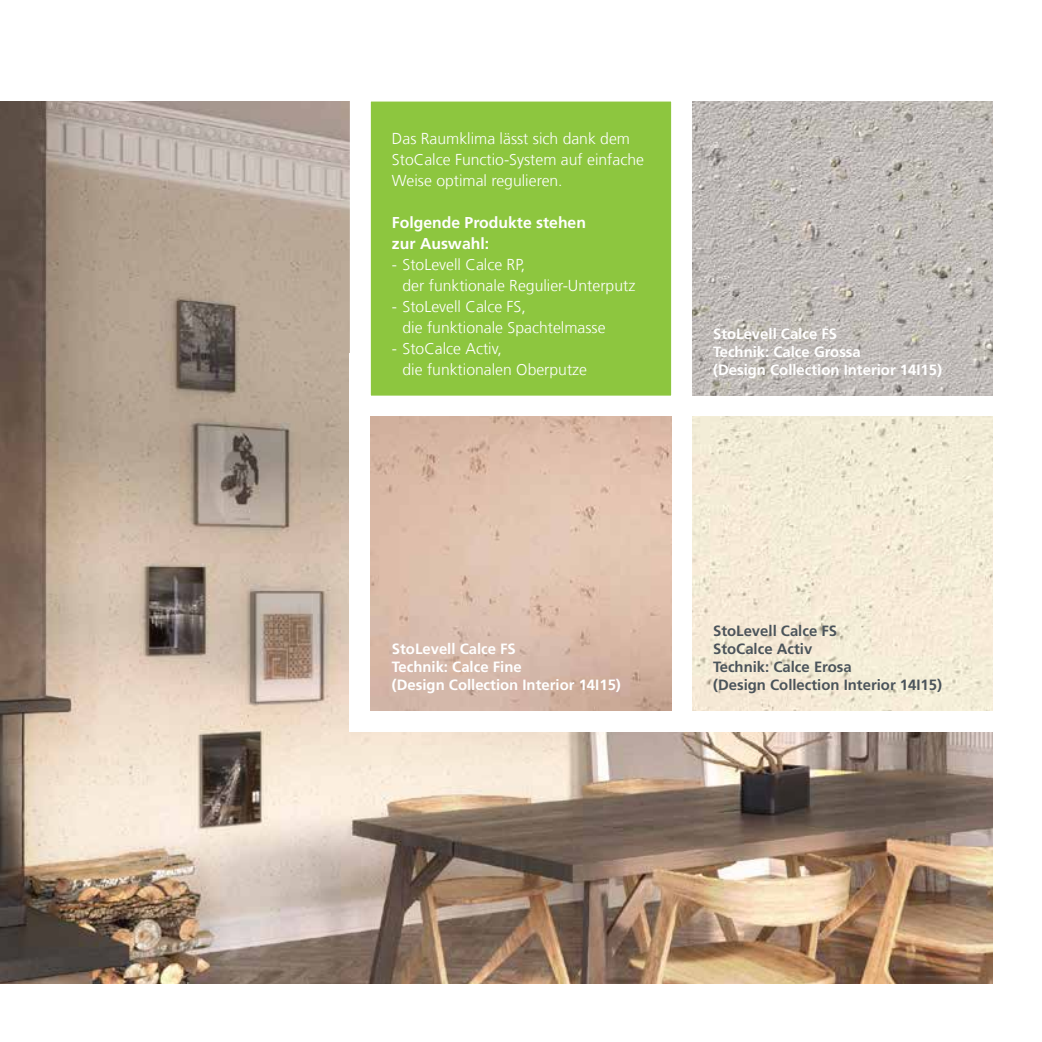
<style>
.page{position:relative;width:1042px;height:1042px;background:#fff}
.page>*{position:absolute;margin:0;border:0;box-sizing:border-box;transform-origin:0 0}
.t1{font:300 15.75px/21px "Sto Frutiger";color:#fff}
.t2{font:700 15.75px/21px "Sto Frutiger";color:#fff}
.t3{font:700 14.88px/17.8px "Sto Frutiger";color:#fff}
.t4{font:700 14.88px/17.8px "Sto Frutiger";color:#4b545b}
</style>
<div class="page">
<img style="left:0;top:102px;width:992px;height:881px">
<div style="left:350px;top:354px;width:692px;height:378px;background:#fff"></div>
<div style="left:350px;top:81px;width:342px;height:336px;background:#8dc63f;border:21px solid #fff"></div>
<img style="left:371px;top:417px;width:300px;height:294px">
<img style="left:692px;top:417px;width:300px;height:294px">
<img style="left:692px;top:102px;width:300px;height:294px">
<p class="t1" style="left:392px;top:128px;width:253px">Das Raumklima lässt sich dank dem<br>StoCalce Functio-System auf einfache<br>Weise optimal regulieren.</p>
<p class="t2" style="left:392px;top:212px;width:196px">Folgende Produkte stehen zur Auswahl:</p>
<p class="t1" style="left:402px;top:254px;width:234px;text-indent:-11px">- StoLevell Calce RP,<br>der funktionale Regulier-Unterputz</p>
<p class="t1" style="left:402px;top:296px;width:205px;text-indent:-11px">- StoLevell Calce FS,<br>die funktionale Spachtelmasse</p>
<p class="t1" style="left:402px;top:338px;width:186px;text-indent:-11px">- StoCalce Activ,<br>die funktionalen Oberputze</p>
<p class="t3" style="left:713px;top:325px;width:230px">StoLevell Calce FS<br>Technik: Calce Grossa<br>(Design Collection Interior 14I15)</p>
<p class="t3" style="left:392px;top:640px;width:230px">StoLevell Calce FS<br>Technik: Calce Fine<br>(Design Collection Interior 14I15)</p>
<p class="t4" style="left:713px;top:622px;width:230px">StoLevell Calce FS<br>StoCalce Activ<br>Technik: Calce Erosa<br>(Design Collection Interior 14I15)</p>
</div>
